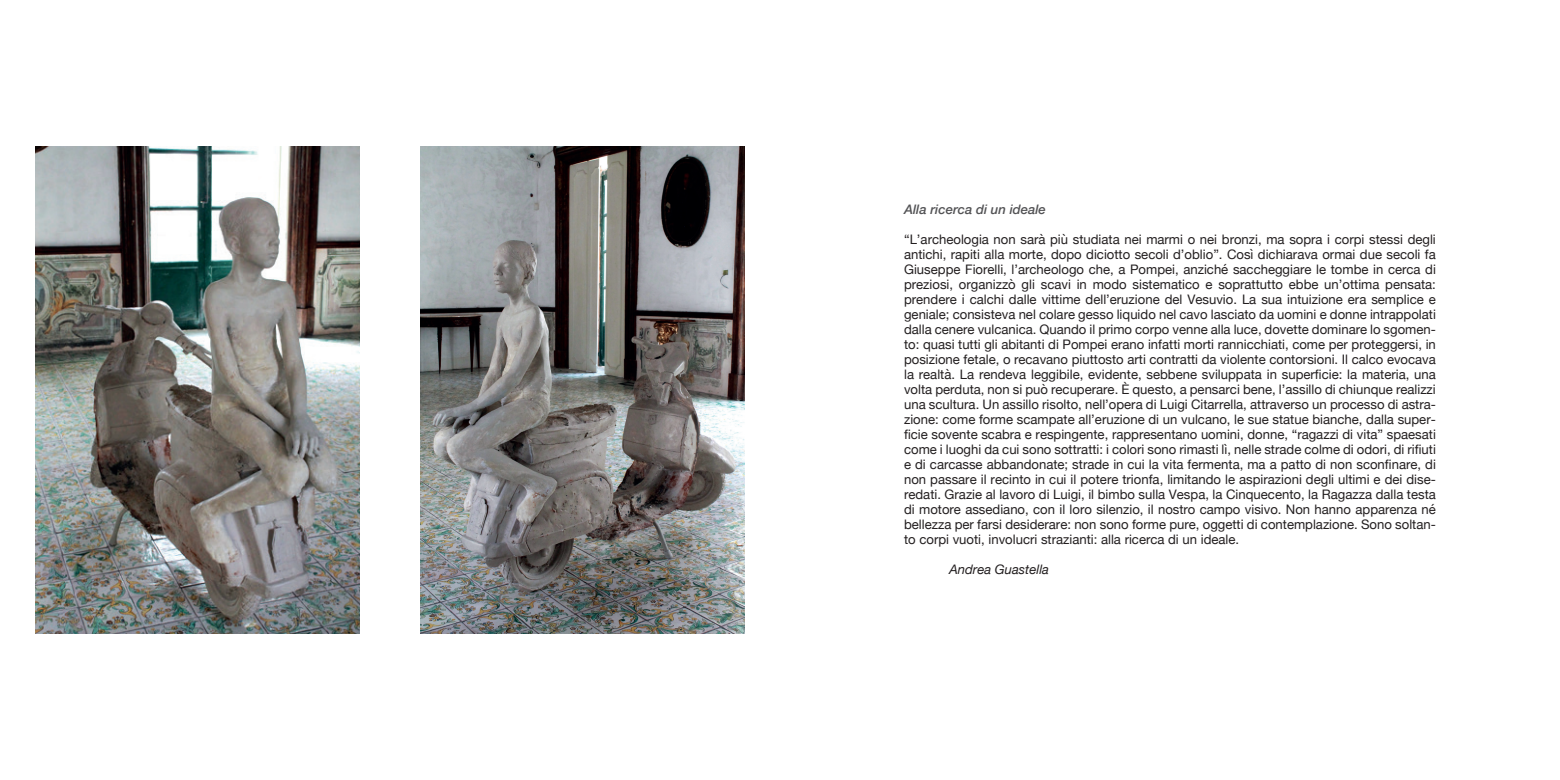
<style>
.page{position:relative;width:1560px;height:780px;background:#fff}
.page>*{position:absolute;margin:0;border:0;box-sizing:border-box;transform-origin:0 0}
.t1{font:13.12px/15px "Helvetica Neue";color:#231f20;text-align:justify}
.t2{font:italic 500 13.12px "Helvetica Neue";color:#535355}
.t3{font:italic 13.12px "Helvetica Neue";color:#231f20}
</style>
<div class="page">
<img style="left:35px;top:146px;width:324px;height:488px">
<img style="left:420px;top:146px;width:324px;height:488px">
<p class="t2" style="left:904px;top:198px;width:143px">Alla ricerca di un ideale</p>
<p class="t1" style="left:904px;top:232px;width:533px">“L’archeologia non sarà più studiata nei marmi o nei bronzi, ma sopra i corpi stessi degli antichi, rapiti alla morte, dopo diciotto secoli d’oblio”. Così dichiarava ormai due secoli fa Giuseppe Fiorelli, l’archeologo che, a Pompei, anziché saccheggiare le tombe in cerca di preziosi, organizzò gli scavi in modo sistematico e soprattutto ebbe un’ottima pensata: prendere i calchi dalle vittime dell’eruzione del Vesuvio. La sua intuizione era semplice e geniale; consisteva nel colare gesso liquido nel cavo lasciato da uomini e donne intrappolati dalla cenere vulcanica. Quando il primo corpo venne alla luce, dovette dominare lo sgomen&shy;to: quasi tutti gli abitanti di Pompei erano infatti morti rannicchiati, come per proteggersi, in posizione fetale, o recavano piuttosto arti contratti da violente contorsioni. Il calco evocava la realtà. La rendeva leggibile, evidente, sebbene sviluppata in superficie: la materia, una volta perduta, non si può recuperare. È questo, a pensarci bene, l’assillo di chiunque realizzi una scultura. Un assillo risolto, nell’opera di Luigi Citarrella, attraverso un processo di astra&shy;zione: come forme scampate all’eruzione di un vulcano, le sue statue bianche, dalla super&shy;ficie sovente scabra e respingente, rappresentano uomini, donne, “ragazzi di vita” spaesati come i luoghi da cui sono sottratti: i colori sono rimasti lì, nelle strade colme di odori, di rifiuti e di carcasse abbandonate; strade in cui la vita fermenta, ma a patto di non sconfinare, di non passare il recinto in cui il potere trionfa, limitando le aspirazioni degli ultimi e dei dise&shy;redati. Grazie al lavoro di Luigi, il bimbo sulla Vespa, la Cinquecento, la Ragazza dalla testa di motore assediano, con il loro silenzio, il nostro campo visivo. Non hanno apparenza né bellezza per farsi desiderare: non sono forme pure, oggetti di contemplazione. Sono soltan&shy;to corpi vuoti, involucri strazianti: alla ricerca di un ideale.</p>
<p class="t3" style="left:949px;top:560px;width:101px">Andrea Guastella</p>
</div>
